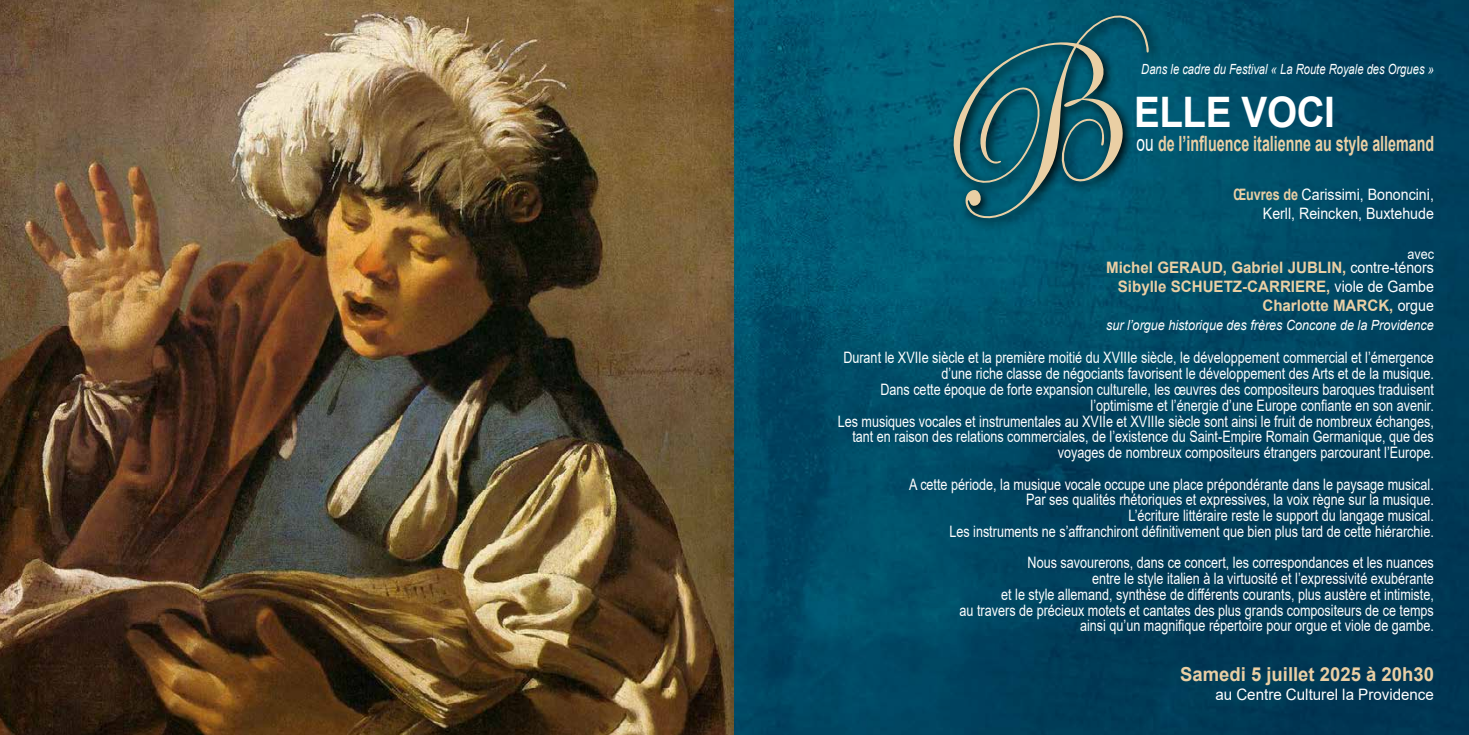
<style>
.page{position:relative;width:1469px;height:735px;background:#fff}
.page>*{position:absolute;margin:0;border:0;box-sizing:border-box;transform-origin:0 0}
.t1{font:700 42px "Arial";letter-spacing:-.01em;color:#fff;scale:.92 1}
.t2{font:700 21px "Arial";color:#eacfa4;scale:.68 1}
.t3{font:700 19.25px "Arial";color:#eacfa4;scale:.96 1}
.t4{font:15.75px/15.8px "Arial";color:#fff;text-align:right;scale:.8 1}
.t5{font:700 15.75px/18.9px "Arial";color:#eacfa4;text-align:right;scale:.96 1}
.t6{font:15.75px/18.9px "Arial";color:#fff;text-align:right;scale:.9 1}
.t7{font:15.75px "Arial";color:#fff;scale:.96 1}
.t8{font:italic 14px "Arial";color:#fff;scale:.9 1}
.t9{font:italic 14px "Arial";color:#fff;scale:.8 1}
.t10{font:14px "Arial";color:#fff;scale:.9 1}
.s1{font-weight:400;font-size:22.75px;color:#fff}
.s2{font-weight:700;color:#eacfa4}
.s3{font-weight:400;color:#fff}
</style>
<div class="page">
<svg style="left:733px;top:0;width:735px;height:734px;background:#004763"></svg>
<img style="left:0;top:0;width:733px;height:734px">
<svg style="left:919px;top:5px;width:269px;height:222px;background:#00556c"></svg>
<p class="t9" style="left:1141px;top:60px;width:367px">Dans le cadre du Festival « La Route Royale des Orgues »</p>
<h1 class="t1" style="left:1134px;top:83px;width:220px">ELLE VOCI</h1>
<h2 class="t2" style="left:1136px;top:129px;width:439px"><span class="s1">ou</span> de l’influence italienne au style allemand</h2>
<p class="t6" style="left:1233px;top:185px;width:224px"><span class="s2">Œuvres de</span> Carissimi, Bononcini,<br>Kerll, Reincken, Buxtehude</p>
<p class="t10" style="left:1407px;top:244px;width:31px">avec</p>
<p class="t5" style="left:1106px;top:258px;width:343px">Michel GERAUD, Gabriel JUBLIN, <span class="s3">contre-ténors<br></span>Sibylle SCHUETZ-CARRIERE, <span class="s3">viole de Gambe<br></span>Charlotte MARCK, <span class="s3">orgue</span></p>
<p class="t8" style="left:1106px;top:316px;width:366px">sur l’orgue historique des frères Concone de la Providence</p>
<p class="t4" style="left:837px;top:350px;width:746px">Durant le XVIIe siècle et la première moitié du XVIIIe siècle, le développement commercial et l’émergence d’une riche classe de négociants favorisent le développement des Arts et de la musique.<br>Dans cette époque de forte expansion culturelle, les œuvres des compositeurs baroques traduisent l’optimisme et l’énergie d’une Europe confiante en son avenir.<br>Les musiques vocales et instrumentales au XVIIe et XVIIIe siècle sont ainsi le fruit de nombreux échanges, tant en raison des relations commerciales, de l’existence du Saint-Empire Romain Germanique, que des voyages de nombreux compositeurs étrangers parcourant l’Europe.</p>
<p class="t4" style="left:909px;top:476px;width:657px">A cette période, la musique vocale occupe une place prépondérante dans le paysage musical.<br>Par ses qualités rhétoriques et expressives, la voix règne sur la musique.<br>L’écriture littéraire reste le support du langage musical.<br>Les instruments ne s’affranchiront définitivement que bien plus tard de cette hiérarchie.</p>
<p class="t4" style="left:959px;top:554px;width:594px">Nous savourerons, dans ce concert, les correspondances et les nuances<br>entre le style italien à la virtuosité et l’expressivité exubérante<br>et le style allemand, synthèse de différents courants, plus austère et intimiste,<br>au travers de précieux motets et cantates des plus grands compositeurs de ce temps ainsi qu’un magnifique répertoire pour orgue et viole de gambe.</p>
<p class="t3" style="left:1180px;top:659px;width:266px">Samedi 5 juillet 2025 à 20h30</p>
<p class="t7" style="left:1215px;top:682px;width:229px">au Centre Culturel la Providence</p>
</div>
